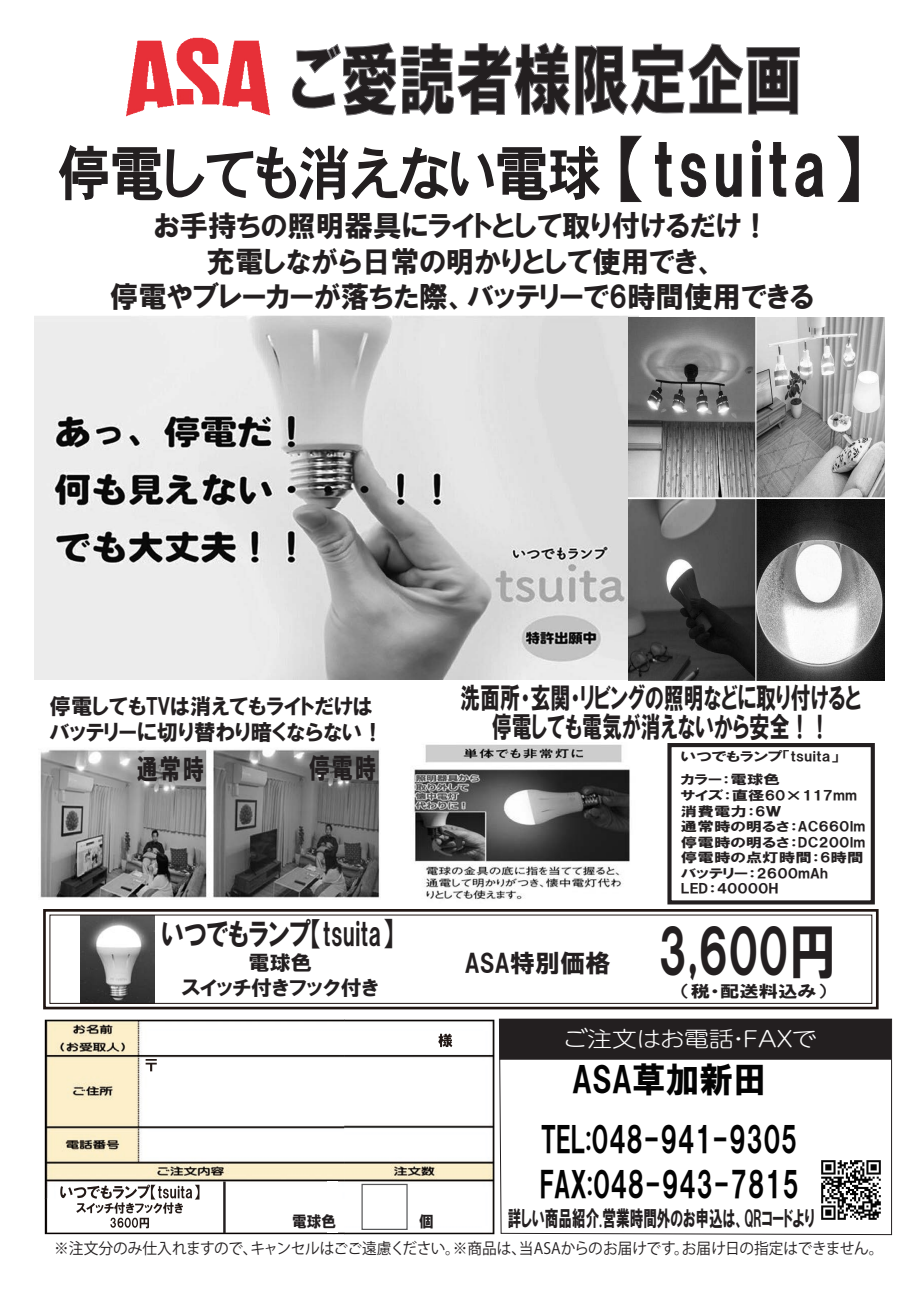
<style>
.page{position:relative;width:919px;height:1289px;background:#fff}
.page>*{position:absolute;margin:0;border:0;box-sizing:border-box;transform-origin:0 0}
.t1{font:77.4px "HGP Soei Kakugothic UB";color:#231f20;scale:.74 1}
.t2{font:60.45px "HGP Soei Kakugothic UB";color:#231f20;scale:.79 1}
.t3{font:58.65px "Osaka";color:#231f20;scale:.9 1}
.t4{font:35.1px/60px "HGP Soei Kakugothic UB";color:#030303;text-align:center;scale:.96 1}
.t5{font:35.1px "HGP Soei Kakugothic UB";color:#030303;scale:.78 1}
.t6{font:31.05px "HGP Soei Kakugothic UB";color:#231f20;scale:.78 1}
.t7{font:29.25px/35.1px "HGP Soei Kakugothic UB";color:#231f20;text-align:center}
.t8{font:28.8px/29px "HGP Soei Kakugothic UB";color:#231f20;text-align:center;scale:.7 1}
.t9{font:28.05px "HGP Soei Kakugothic UB";letter-spacing:.075em;color:#231f20;scale:.76 1}
.t10{font:25.05px "HGP Soei Kakugothic UB";color:#231f20}
.t11{font:21.9px/26.4px "HGP Soei Kakugothic UB";color:#231f20}
.t12{font:21.6px "HGP Soei Kakugothic UB";color:#231f20;scale:.63 1}
.t13{font:300 21.45px "UD Shin M Go Pr 6 N";color:#fff;scale:1.15 1}
.t14{font:20.4px/24.5px "HGP Soei Kakugothic UB";color:#231f20;text-align:center;scale:1.04 1}
.t15{font:16.35px "HGP Soei Kakugothic UB";color:#231f20;scale:1.19 1}
.t16{font:15.6px "HGP Soei Kakugothic UB";color:#231f20;scale:.94 1}
.t17{font:15.45px "Koz Go Pr 6 N";color:#231f20;scale:.95 1}
.t18{font:12.9px/15.6px "HGP Soei Kakugothic UB";color:#231f20;scale:1.27 1}
.s1{font-family:"HGP Soei Kakugothic UB";font-size:69px}
</style>
<div class="page">
<svg style="left:498px;top:1018px;width:394px;height:217px"></svg>
<img style="left:126px;top:37px;width:145px;height:80px">
<svg style="left:292px;top:43px;width:507px;height:72px"></svg>
<div style="left:500px;top:1019px;width:390px;height:40px;background:#231f20"></div>
<img style="left:45px;top:1019px;width:449px;height:215px">
<img style="left:438px;top:1033px;width:14px;height:14px">
<svg style="left:146px;top:1058px;width:11px;height:13px"></svg>
<img style="left:60px;top:1184px;width:139px;height:15px">
<img style="left:76px;top:1202px;width:107px;height:11px">
<img style="left:110px;top:1217px;width:39px;height:11px">
<div style="left:328px;top:1181px;width:10px;height:51px;background:#fff"></div>
<hr style="left:223px;top:1181px;width:3px;height:52px;background:#231f20">
<img style="left:815px;top:1154px;width:71px;height:71px">
<div style="left:361px;top:1183px;width:46px;height:46px;border:1px solid #57585a"></div>
<img style="left:34px;top:315px;width:605px;height:364px">
<img style="left:628px;top:318px;width:256px;height:362px">
<img style="left:413px;top:744px;width:217px;height:156px">
<svg style="left:59px;top:145px;width:541px;height:56px"></svg>
<svg style="left:620px;top:135px;width:22px;height:67px"></svg>
<svg style="left:655px;top:142px;width:17px;height:55px"></svg>
<svg style="left:680px;top:153px;width:26px;height:45px"></svg>
<svg style="left:716px;top:153px;width:26px;height:45px"></svg>
<svg style="left:752px;top:140px;width:9px;height:57px"></svg>
<svg style="left:769px;top:142px;width:17px;height:55px"></svg>
<svg style="left:795px;top:153px;width:29px;height:45px"></svg>
<svg style="left:837px;top:135px;width:22px;height:67px"></svg>
<img style="left:80px;top:916px;width:74px;height:85px">
<img style="left:40px;top:749px;width:340px;height:149px">
<div style="left:667px;top:743px;width:207px;height:161px;border:4px solid #231f20"></div>
<div style="left:43px;top:909px;width:835px;height:100px;border:3px solid #201512"></div>
<h1 class="t1" style="left:290px;top:40px;width:693px">ご愛読者様限定企画</h1>
<h3 class="t3" style="left:58px;top:135px;width:893px">停電しても消えない電球<span class="s1">【tsuita】</span></h3>
<h3 class="t7" style="left:110px;top:208px;width:705px">お手持ちの照明器具にライトとして取り付けるだけ！<br>充電しながら日常の明かりとして使用でき、<br>停電やブレーカーが落ちた際、バッテリーで6時間使用できる</h3>
<h3 class="t11" style="left:50px;top:692px;width:335px">停電してもTVは消えてもライトだけはバッテリーに切り替わり暗くならない！</h3>
<h3 class="t9" style="left:137px;top:754px;width:90px">通常時</h3>
<h3 class="t9" style="left:309px;top:753px;width:90px">停電時</h3>
<h3 class="t8" style="left:460px;top:683px;width:574px">洗面所・玄関・リビングの照明などに取り付けると停電しても電気が消えないから安全！！</h3>
<p class="t18" style="left:681px;top:744px;width:126px;line-height:23.5px">いつでもランプ「tsuita」カラー：電球色</p>
<p class="t18" style="left:681px;top:787px;width:147px">サイズ：直径60×117mm消費電力：6Ｗ<br>通常時の明るさ：AC660lm停電時の明るさ：DC200lm停電時の点灯時間：6時間バッテリー：2600mAh<br>LED：40000H</p>
<h3 class="t6" style="left:162px;top:918px;width:298px">いつでもランプ【tsuita】</h3>
<h3 class="t14" style="left:182px;top:950px;width:191px">電球色<br>スイッチ付きフック付き</h3>
<h3 class="t10" style="left:464px;top:950px;width:148px">ASA特別価格</h3>
<h2 class="t2" style="left:657px;top:921px;width:228px">3,600円</h2>
<p class="t15" style="left:681px;top:983px;width:123px">（税・配送料込み）</p>
<p class="t16" style="left:292px;top:1213px;width:48px">電球色</p>
<h3 class="t13" style="left:562px;top:1021px;width:222px">ご注文はお電話・FAXで</h3>
<h3 class="t4" style="left:541px;top:1049px;width:269px">ASA草加新田<br>TEL:048-941-9305</h3>
<h3 class="t5" style="left:539px;top:1166px;width:334px">FAX:048-943-7815</h3>
<h3 class="t12" style="left:508px;top:1206px;width:488px">詳しい商品紹介.営業時間外のお申込は、QRコードより</h3>
<p class="t17" style="left:54px;top:1239px;width:874px">※注文分のみ仕入れますので、キャンセルはごご遠慮ください。※商品は、当ASAからのお届けです。お届け日の指定はできません。</p>
</div>
